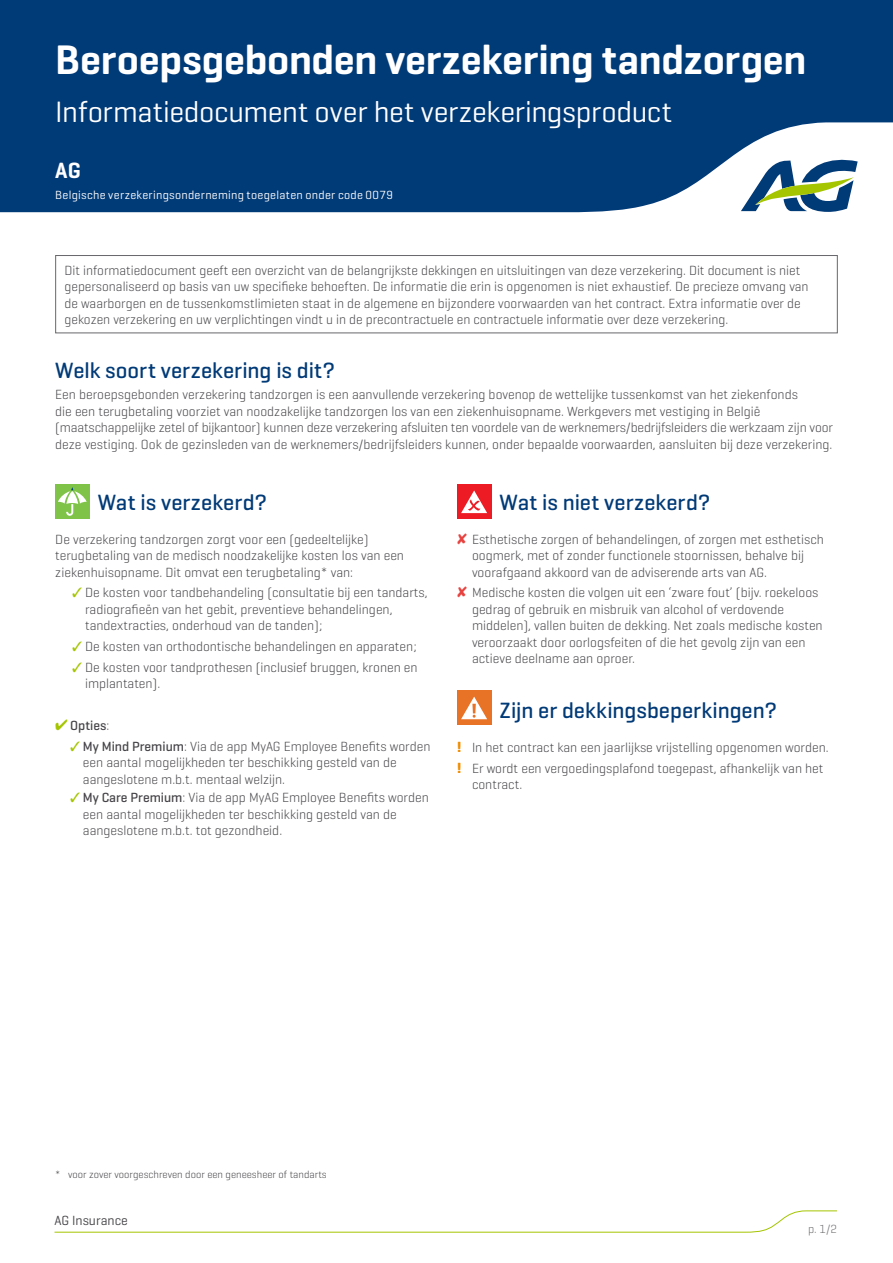
<style>
.page{position:relative;width:893px;height:1263px;background:#fff}
.page>*{position:absolute;margin:0;border:0;box-sizing:border-box;transform-origin:0 0}
.t1{font:600 42px "Geogrotesque";letter-spacing:-.005em;color:#fff}
.t2{font:30px "Geogrotesque";letter-spacing:-.01em;color:#fff}
.t3{font:500 22.5px "Geogrotesque";color:#003a77}
.t4{font:600 22.5px "Geogrotesque";color:#fff}
.t5{font:300 13.5px/16.5px "Geogrotesque";color:#454347}
.t6{font:13.5px "Geogrotesque";color:#454347}
.t7{font:500 13.5px "Geogrotesque";color:#454347}
.t8{font:12px "Geogrotesque";letter-spacing:.02em;color:#fff}
.t9{font:300 12px "Geogrotesque";color:#6d6c70}
.t10{font:300 10.5px "Geogrotesque";color:#454347}
.s1{color:#a5c500}
.s2{font-weight:300}
.s3{font-weight:500}
.s4{color:#e7423f}
.s5{font-weight:700;font-size:15px;color:#f18e00}
</style>
<div class="page">
<div style="left:0;top:0;width:893px;height:217px;background:#003a77"></div>
<svg style="left:0;top:122px;width:893px;height:95px"></svg>
<svg style="left:741px;top:155px;width:117px;height:57px"></svg>
<div style="left:55px;top:255px;width:783px;height:78px;border:1px solid #68676c"></div>
<div style="left:55px;top:485px;width:34px;height:34px;background:#7fc349"></div>
<svg style="left:58px;top:487px;width:29px;height:29px"></svg>
<div style="left:457px;top:485px;width:34px;height:34px;background:#ed1c24"></div>
<svg style="left:461px;top:490px;width:26px;height:23px"></svg>
<div style="left:457px;top:691px;width:34px;height:34px;background:#e87225"></div>
<svg style="left:461px;top:697px;width:26px;height:22px"></svg>
<svg style="left:54px;top:1210px;width:783px;height:23px"></svg>
<h1 class="t1" style="left:55px;top:34px;width:753px">Beroepsgebonden verzekering tandzorgen</h1>
<h2 class="t2" style="left:55px;top:93px;width:618px">Informatiedocument over het verzekeringsproduct</h2>
<h3 class="t4" style="left:55px;top:157px;width:27px">AG</h3>
<p class="t8" style="left:55px;top:188px;width:339px">Belgische verzekeringsonderneming toegelaten onder code 0079</p>
<p class="t5" style="left:65px;top:261px;width:746px">Dit informatiedocument geeft een overzicht van de belangrijkste dekkingen en uitsluitingen van deze verzekering. Dit document is niet gepersonaliseerd op basis van uw specifieke behoeften. De informatie die erin is opgenomen is niet exhaustief. De precieze omvang van de waarborgen en de tussenkomstlimieten staat in de algemene en bijzondere voorwaarden van het contract. Extra informatie over de gekozen verzekering en uw verplichtingen vindt u in de precontractuele en contractuele informatie over deze verzekering.</p>
<h3 class="t3" style="left:55px;top:357px;width:281px">Welk soort verzekering is dit?</h3>
<p class="t5" style="left:55px;top:386px;width:779px">Een beroepsgebonden verzekering tandzorgen is een aanvullende verzekering bovenop de wettelijke tussenkomst van het ziekenfonds<br>die een terugbetaling voorziet van noodzakelijke tandzorgen los van een ziekenhuisopname. Werkgevers met vestiging in België (maatschappelijke zetel of bijkantoor) kunnen deze verzekering afsluiten ten voordele van de werknemers/bedrijfsleiders die werkzaam zijn voor deze vestiging. Ook de gezinsleden van de werknemers/bedrijfsleiders kunnen, onder bepaalde voorwaarden, aansluiten bij deze verzekering.</p>
<h3 class="t3" style="left:98px;top:488px;width:171px">Wat is verzekerd?</h3>
<p class="t5" style="left:55px;top:530px;width:350px">De verzekering tandzorgen zorgt voor een (gedeeltelijke) terugbetaling van de medisch noodzakelijke kosten los van een ziekenhuisopname. Dit omvat een terugbetaling* van:</p>
<p class="t5" style="left:85px;top:584px;width:344px;text-indent:-13px"><span class="s1">✓</span> De kosten voor tandbehandeling (consultatie bij een tandarts, radiografieën van het gebit, preventieve behandelingen, tandextracties, onderhoud van de tanden);</p>
<p class="t5" style="left:72px;top:638px;width:346px"><span class="s1">✓</span> De kosten van orthodontische behandelingen en apparaten;</p>
<p class="t5" style="left:85px;top:659px;width:334px;text-indent:-13px"><span class="s1">✓</span> De kosten voor tandprothesen (inclusief bruggen, kronen en implantaten).</p>
<p class="t7" style="left:55px;top:717px;width:55px"><span class="s1">✔</span> Opties<span class="s2">:</span></p>
<p class="t5" style="left:83px;top:737px;width:349px;text-indent:-13px"><span class="s1">✓</span> <span class="s3">My Mind Premium</span>: Via de app MyAG Employee Benefits worden een aantal mogelijkheden ter beschikking gesteld van de aangeslotene m.b.t. mentaal welzijn.</p>
<p class="t5" style="left:83px;top:789px;width:347px;text-indent:-13px"><span class="s1">✓</span> <span class="s3">My Care Premium</span>: Via de app MyAG Employee Benefits worden een aantal mogelijkheden ter beschikking gesteld van de aangeslotene m.b.t. tot gezondheid.</p>
<h3 class="t3" style="left:500px;top:488px;width:212px">Wat is niet verzekerd?</h3>
<p class="t5" style="left:472px;top:530px;width:353px;text-indent:-15px"><span class="s4">✘</span> Esthetische zorgen of behandelingen, of zorgen met esthetisch oogmerk, met of zonder functionele stoornissen, behalve bij voorafgaand akkoord van de adviserende arts van AG.</p>
<p class="t5" style="left:472px;top:584px;width:352px;text-indent:-15px"><span class="s4">✘</span> Medische kosten die volgen uit een ‘zware fout’ (bijv. roekeloos gedrag of gebruik en misbruik van alcohol of verdovende middelen), vallen buiten de dekking. Net zoals medische kosten veroorzaakt door oorlogsfeiten of die het gevolg zijn van een actieve deelname aan oproer.</p>
<h3 class="t3" style="left:500px;top:697px;width:279px">Zijn er dekkingsbeperkingen?</h3>
<p class="t5" style="left:457px;top:737px;width:373px;line-height:20.7px"><span class="s5">!</span> In het contract kan een jaarlijkse vrijstelling opgenomen worden. <span class="s5">!</span> Er wordt een vergoedingsplafond toegepast, afhankelijk van het</p>
<p class="t5" style="left:472px;top:776px;width:52px">contract.</p>
<p class="t10" style="left:55px;top:1168px;width:273px">* voor zover voorgeschreven door een geneesheer of tandarts</p>
<p class="t6" style="left:55px;top:1212px;width:75px">AG Insurance</p>
<p class="t9" style="left:808px;top:1222px;width:30px">p. 1/2</p>
</div>
